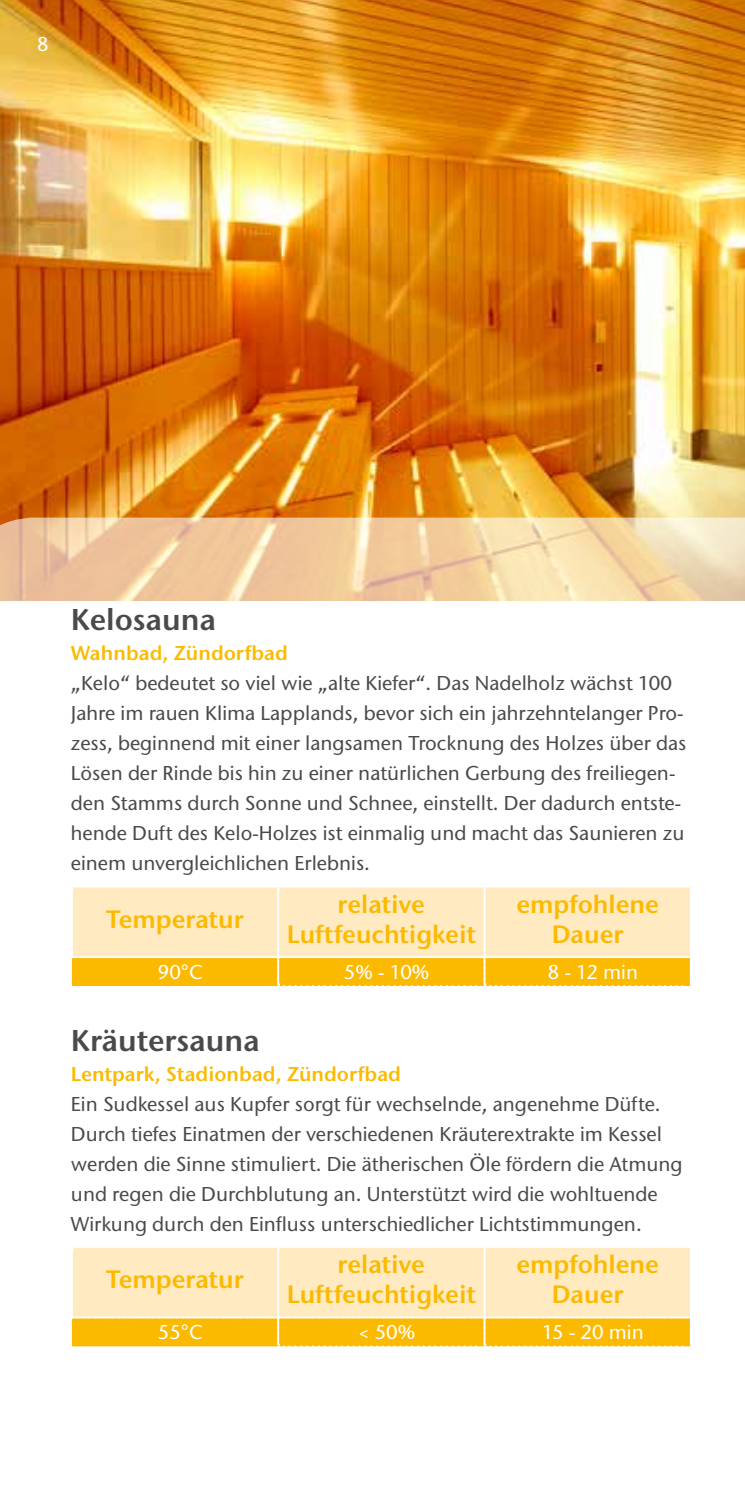
<style>
.page{position:relative;width:745px;height:1489px;background:#fff}
.page>*{position:absolute;margin:0;border:0;box-sizing:border-box;transform-origin:0 0}
.t1{font:600 30px "Stone Sans ITC Pro";color:#4a4a49}
.t2{font:600 25px/30px "Stone Sans ITC Pro";color:#fbba00;text-align:center}
.t3{font:500 20px/30px "Stone Sans ITC Std";color:#4a4a49}
.t4{font:600 20px "Stone Sans ITC Pro";color:#fbba00}
.t5{font:500 20px "Stone Sans ITC Std";color:#fff}
</style>
<div class="page">
<img style="left:0;top:0;width:744px;height:517px">
<svg style="left:0;top:517px;width:744px;height:84px;background:#f1cfa4"></svg>
<svg style="left:71px;top:887px;width:620px;height:99px;background:#fddd8d"></svg>
<svg style="left:71px;top:1248px;width:620px;height:99px;background:#fddd8d"></svg>
<p class="t5" style="left:37px;top:32px;width:13px">8</p>
<h1 class="t1" style="left:71px;top:601px;width:147px">Kelosauna</h1>
<p class="t4" style="left:71px;top:640px;width:218px">Wahnbad, Zündorfbad</p>
<p class="t3" style="left:71px;top:668px;width:616px">„Kelo“ bedeutet so viel wie „alte Kiefer“. Das Nadelholz wächst 100<br>Jahre im rauen Klima Lapplands, bevor sich ein jahrzehntelanger Pro&shy;zess, beginnend mit einer langsamen Trocknung des Holzes über das Lösen der Rinde bis hin zu einer natürlichen Gerbung des freiliegen&shy;den Stamms durch Sonne und Schnee, einstellt. Der dadurch entste&shy;hende Duft des Kelo-Holzes ist einmalig und macht das Saunieren zu einem unvergleichlichen Erlebnis.</p>
<p class="t2" style="left:106px;top:904px;width:139px">Temperatur</p>
<p class="t2" style="left:286px;top:889px;width:190px">relative<br>Luftfeuchtigkeit</p>
<p class="t2" style="left:516px;top:889px;width:144px">empfohlene<br>Dauer</p>
<p class="t5" style="left:158px;top:959px;width:46px">90°C</p>
<p class="t5" style="left:344px;top:959px;width:87px">5% - 10%</p>
<p class="t5" style="left:547px;top:959px;width:92px">8 - 12 min</p>
<h1 class="t1" style="left:71px;top:1021px;width:190px">Kräutersauna</h1>
<p class="t4" style="left:71px;top:1060px;width:331px">Lentpark, Stadionbad, Zündorfbad</p>
<p class="t3" style="left:71px;top:1088px;width:612px">Ein Sudkessel aus Kupfer sorgt für wechselnde, angenehme Düfte.<br>Durch tiefes Einatmen der verschiedenen Kräuterextrakte im Kessel werden die Sinne stimuliert. Die ätherischen Öle fördern die Atmung und regen die Durchblutung an. Unterstützt wird die wohltuende Wirkung durch den Einfluss unterschiedlicher Lichtstimmungen.</p>
<p class="t2" style="left:106px;top:1264px;width:139px">Temperatur</p>
<p class="t2" style="left:286px;top:1249px;width:190px">relative<br>Luftfeuchtigkeit</p>
<p class="t2" style="left:516px;top:1249px;width:144px">empfohlene<br>Dauer</p>
<p class="t5" style="left:158px;top:1319px;width:46px">55°C</p>
<p class="t5" style="left:358px;top:1319px;width:59px">&lt; 50%</p>
<p class="t5" style="left:542px;top:1319px;width:103px">15 - 20 min</p>
</div>
